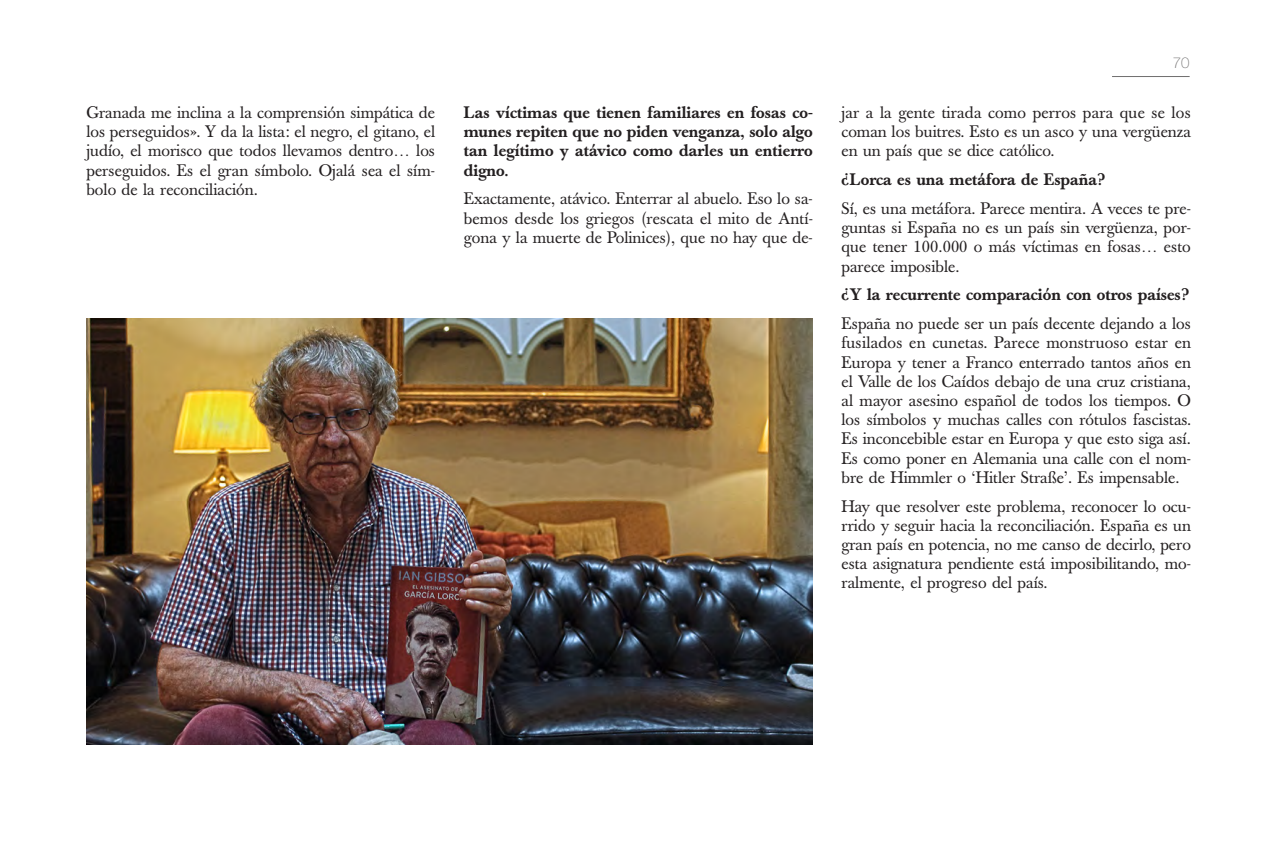
<style>
.page{position:relative;width:1276px;height:851px;background:#fff}
.page>*{position:absolute;margin:0;border:0;box-sizing:border-box;transform-origin:0 0}
.t1{font:16.5px/19.2px "Baskerville Book Pro";color:#231f20;text-align:justify}
.t2{font:500 16.5px/19.2px "Baskerville Book Pro";color:#231f20;text-align:justify}
.t3{font:100 15px "Helvetica Neue LT Std";color:#706f6f}
</style>
<div class="page">
<hr style="left:1112px;top:76px;width:77px;height:1px;background:#706f6f">
<img style="left:86px;top:318px;width:726px;height:426px">
<p class="t1" style="left:86px;top:103px;width:350px">Granada me inclina a la comprensión simpática de los perseguidos». Y da la lista: el negro, el gitano, el judío, el morisco que todos llevamos dentro… los perseguidos. Es el gran símbolo. Ojalá sea el sím&shy;bolo de la reconciliación.</p>
<p class="t2" style="left:464px;top:103px;width:350px">Las víctimas que tienen familiares en fosas co&shy;munes repiten que no piden venganza, solo algo tan legítimo y atávico como darles un entierro digno.</p>
<p class="t1" style="left:464px;top:189px;width:350px">Exactamente, atávico. Enterrar al abuelo. Eso lo sa&shy;bemos desde los griegos (rescata el mito de Antí&shy;gona y la muerte de Polinices), que no hay que de-</p>
<p class="t3" style="left:1173px;top:54px;width:18px">70</p>
<p class="t1" style="left:841px;top:103px;width:351px">jar a la gente tirada como perros para que se los coman los buitres. Esto es un asco y una vergüenza en un país que se dice católico.</p>
<p class="t2" style="left:841px;top:170px;width:265px">¿Lorca es una metáfora de España?</p>
<p class="t1" style="left:841px;top:199px;width:351px">Sí, es una metáfora. Parece mentira. A veces te pre&shy;guntas si España no es un país sin vergüenza, por&shy;que tener 100.000 o más víctimas en fosas… esto parece imposible.</p>
<p class="t2" style="left:841px;top:285px;width:349px">¿Y la recurrente comparación con otros países?</p>
<p class="t1" style="left:841px;top:314px;width:351px">España no puede ser un país decente dejando a los fusilados en cunetas. Parece monstruoso estar en Europa y tener a Franco enterrado tantos años en el Valle de los Caídos debajo de una cruz cristiana, al mayor asesino español de todos los tiempos. O los símbolos y muchas calles con rótulos fascistas.<br>Es inconcebible estar en Europa y que esto siga así.<br>Es como poner en Alemania una calle con el nom&shy;bre de Himmler o ‘Hitler Straße’. Es impensable.</p>
<p class="t1" style="left:841px;top:496px;width:351px">Hay que resolver este problema, reconocer lo ocu&shy;rrido y seguir hacia la reconciliación. España es un gran país en potencia, no me canso de decirlo, pero esta asignatura pendiente está imposibilitando, mo&shy;ralmente, el progreso del país.</p>
</div>
